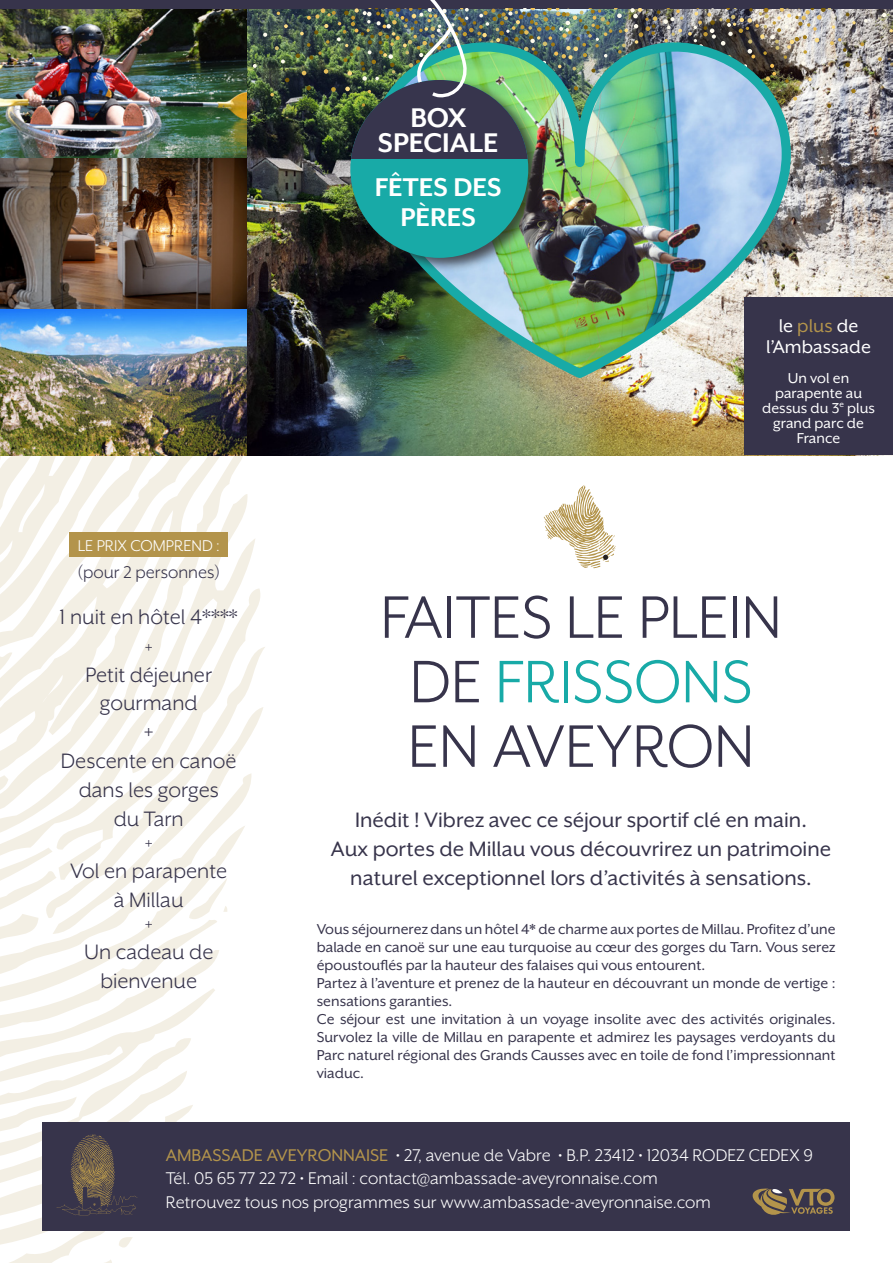
<style>
.page{position:relative;width:893px;height:1263px;background:#fff}
.page>*{position:absolute;margin:0;border:0;box-sizing:border-box;transform-origin:0 0}
.t1{font:69px/64.5px "Mr Eaves XL San OT";color:#37344b;text-align:center}
.t2{font:700 31.05px "Mr Eaves XL San OT";color:#fff}
.t3{font:700 29.55px/29.5px "Mr Eaves XL San OT";color:#fff;text-align:center}
.t4{font:24px/28.8px "Mr Eaves XL San OT";color:#37344b;text-align:center}
.t5{font:24px/28.8px "Mr Eaves XL San OT";color:#37344b;text-align:center}
.t6{font:21px/21px "Mr Eaves XL San OT";color:#fff;text-align:center}
.t7{font:19.5px/23.2px "Mr Eaves XL San OT";color:#fff}
.t8{font:19.5px "Mr Eaves XL San OT";color:#37344b}
.t9{font:18px "Mr Eaves XL San OT";color:#fff}
.t10{font:16.5px/18px "Mr Eaves XL San OT";color:#37344b;text-align:justify}
.t11{font:16.5px/15px "Mr Eaves XL San OT";color:#fff;text-align:center}
.s1{color:#b3944b}
.s2{color:#18aaa7}
</style>
<div class="page">
<svg style="left:0;top:455px;width:265px;height:808px"></svg>
<img style="left:247px;top:9px;width:646px;height:446px">
<img style="left:0;top:9px;width:247px;height:446px">
<div style="left:43px;top:1123px;width:807px;height:108px;background:#37344b"></div>
<svg style="left:57px;top:1134px;width:80px;height:81px"></svg>
<svg style="left:753px;top:1188px;width:81px;height:27px"></svg>
<div style="left:0;top:0;width:893px;height:9px;background:#37344b"></div>
<div style="left:744px;top:298px;width:149px;height:157px;background:#37344b"></div>
<svg style="left:544px;top:485px;width:72px;height:83px"></svg>
<div style="left:69px;top:532px;width:159px;height:24px;background:#b3944b"></div>
<svg style="left:275px;top:46px;width:4px;height:4px"></svg>
<svg style="left:263px;top:33px;width:4px;height:4px"></svg>
<svg style="left:882px;top:13px;width:4px;height:4px"></svg>
<svg style="left:281px;top:59px;width:4px;height:4px"></svg>
<svg style="left:284px;top:24px;width:4px;height:4px"></svg>
<svg style="left:878px;top:57px;width:4px;height:4px"></svg>
<svg style="left:285px;top:78px;width:4px;height:4px"></svg>
<svg style="left:253px;top:64px;width:4px;height:4px"></svg>
<svg style="left:270px;top:93px;width:4px;height:3px"></svg>
<img style="left:364px;top:159px;width:431px;height:224px">
<div style="left:349px;top:75px;width:197px;height:198px;background:#231f20;opacity:.75"></div>
<div style="left:350px;top:80px;width:178px;height:178px;background:#18aaa7;border-radius:50%"></div>
<img style="left:296px;top:0;width:572px;height:159px">
<p class="t9" style="left:78px;top:536px;width:144px">LE PRIX COMPREND :</p>
<p class="t8" style="left:77px;top:563px;width:144px">(pour 2 personnes)</p>
<p class="t5" style="left:60px;top:602px;width:180px">1 nuit en hôtel 4****</p>
<p class="t8" style="left:145px;top:637px;width:10px">+</p>
<p class="t5" style="left:85px;top:660px;width:128px">Petit déjeuner gourmand</p>
<p class="t5" style="left:144px;top:718px;width:11px">+</p>
<p class="t5" style="left:61px;top:746px;width:177px">Descente en canoë dans les gorges<br>du Tarn</p>
<p class="t8" style="left:145px;top:833px;width:10px">+</p>
<p class="t5" style="left:70px;top:856px;width:158px">Vol en parapente à Millau</p>
<p class="t8" style="left:145px;top:914px;width:10px">+</p>
<p class="t5" style="left:84px;top:937px;width:131px">Un cadeau de bienvenue</p>
<p class="t2" style="left:410px;top:102px;width:57px">BOX</p>
<p class="t2" style="left:378px;top:127px;width:122px">SPECIALE</p>
<p class="t3" style="left:375px;top:173px;width:128px">FÊTES DES<br>PÈRES</p>
<p class="t6" style="left:766px;top:315px;width:106px">le <span class="s1">plus</span> de l’Ambassade</p>
<p class="t11" style="left:762px;top:370px;width:114px">Un vol en parapente au dessus du 3<sup>e</sup> plus grand parc de<br>France</p>
<p class="t1" style="left:380px;top:585px;width:403px">FAITES LE PLEIN<br>DE <span class="s2">FRISSONS<br></span>EN AVEYRON</p>
<p class="t4" style="left:331px;top:805px;width:502px">Inédit ! Vibrez avec ce séjour sportif clé en main.<br>Aux portes de Millau vous découvrirez un patrimoine naturel exceptionnel lors d’activités à sensations.</p>
<p class="t10" style="left:317px;top:920px;width:520px">Vous séjournerez dans un hôtel 4* de charme aux portes de Millau. Profitez d’une balade en canoë sur une eau turquoise au cœur des gorges du Tarn. Vous serez époustouflés par la hauteur des falaises qui vous entourent.</p>
<p class="t10" style="left:317px;top:974px;width:520px">Partez à l’aventure et prenez de la hauteur en découvrant un monde de vertige : sensations garanties.</p>
<p class="t10" style="left:317px;top:1010px;width:520px">Ce séjour est une invitation à un voyage insolite avec des activités originales.<br>Survolez la ville de Millau en parapente et admirez les paysages verdoyants du Parc naturel régional des Grands Causses avec en toile de fond l’impressionnant viaduc.</p>
<p class="t7" style="left:166px;top:1143px;width:649px"><span class="s1">AMBASSADE AVEYRONNAISE</span> • 27, avenue de Vabre • B.P. 23412 • 12034 RODEZ CEDEX 9<br>Tél. 05 65 77 22 72 • Email : contact@ambassade-aveyronnaise.com</p>
<p class="t7" style="left:166px;top:1190px;width:547px">Retrouvez tous nos programmes sur www.ambassade-aveyronnaise.com</p>
</div>
